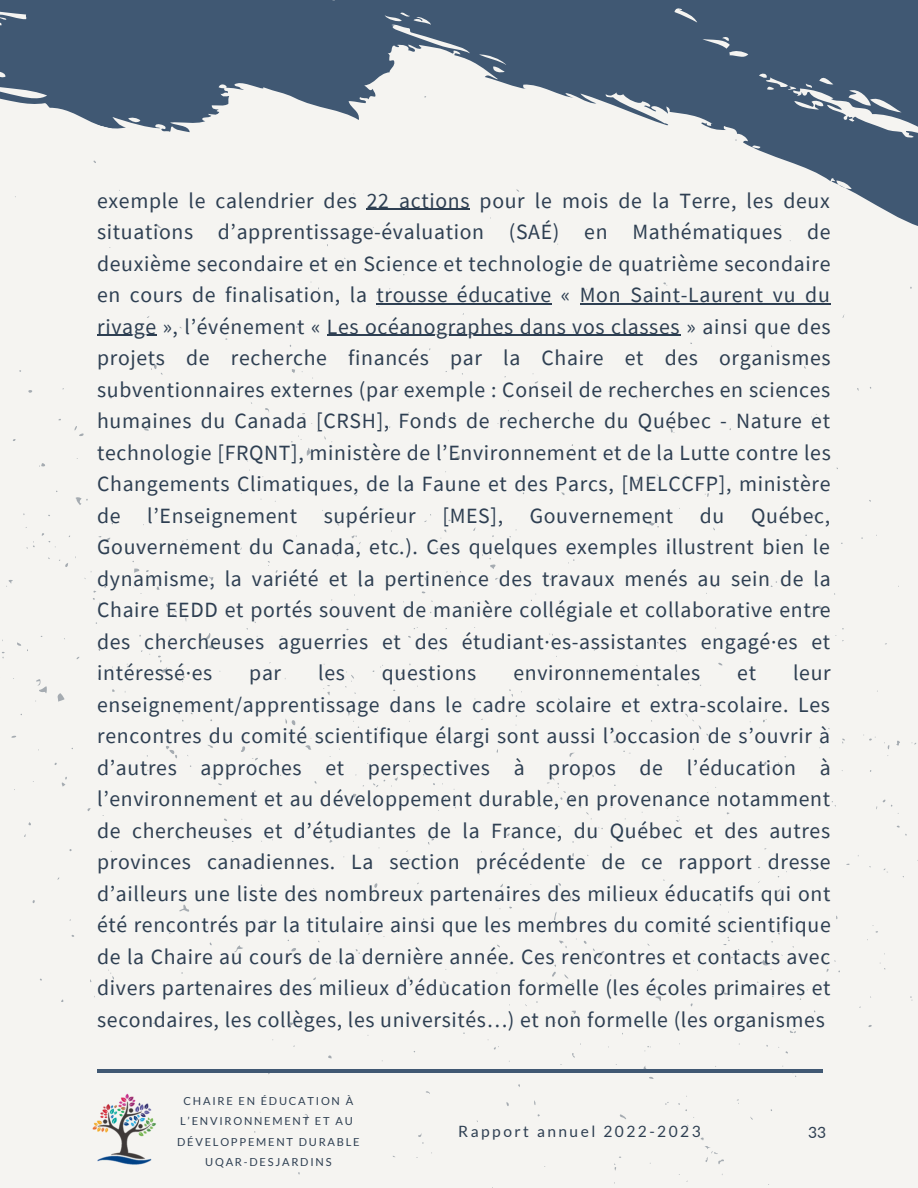
<style>
.page{position:relative;width:918px;height:1188px;background:#fff}
.page>*{position:absolute;margin:0;border:0;box-sizing:border-box;transform-origin:0 0}
.t1{font:21.75px/31.5px "Source Sans Pro";letter-spacing:.03em;color:#2e3f52;text-align:justify}
.t2{font:15.6px "Lato";letter-spacing:.16em;color:#2e3f52}
.t3{font:11.1px/20.2px "Lato";letter-spacing:.16em;color:#2e3f52;text-align:center}
</style>
<div class="page">
<div style="left:0;top:363px;width:918px;height:825px;background:#f5f4f1"></div>
<svg style="left:0;top:0;width:918px;height:363px;fill:#f5f4f1"></svg>
<hr style="left:97px;top:1069px;width:726px;height:3px;background:#405873">
<img style="left:88px;top:1090px;width:77px;height:83px">
<p class="t1" style="left:97px;top:184px;width:735px">exemple le calendrier des 22 actions pour le mois de la Terre, les deux situations d’apprentissage-évaluation (SAÉ) en Mathématiques de deuxième secondaire et en Science et technologie de quatrième secondaire en cours de finalisation, la trousse éducative « Mon Saint-Laurent vu du rivage », l’événement « Les océanographes dans vos classes » ainsi que des projets de recherche financés par la Chaire et des organismes subventionnaires externes (par exemple : Conseil de recherches en sciences humaines du Canada [CRSH], Fonds de recherche du Québec - Nature et technologie [FRQNT], ministère de l’Environnement et de la Lutte contre les Changements Climatiques, de la Faune et des Parcs, [MELCCFP], ministère de l’Enseignement supérieur [MES], Gouvernement du Québec, Gouvernement du Canada, etc.). Ces quelques exemples illustrent bien le dynamisme, la variété et la pertinence des travaux menés au sein de la Chaire EEDD et portés souvent de manière collégiale et collaborative entre des chercheuses aguerries et des étudiant·es-assistantes engagé·es et intéressé·es</p>
<p class="t1" style="left:97px;top:657px;width:735px;text-indent:696px">leur enseignement/apprentissage dans le cadre scolaire et extra-scolaire. Les rencontres du comité scientifique élargi sont aussi l’occasion de s’ouvrir à d’autres approches et perspectives à propos de l’éducation à l’environnement et au développement durable, en provenance notamment de chercheuses et d’étudiantes de la France, du Québec et des autres provinces canadiennes. La section précédente de ce rapport dresse d’ailleurs une liste des nombreux partenaires des milieux éducatifs qui ont été rencontrés par la titulaire ainsi que les membres du comité scientifique de la Chaire au cours de la dernière année. Ces rencontres et contacts avec divers partenaires des milieux d’éducation formelle (les écoles primaires et secondaires, les collèges, les universités…) et non formelle (les organismes</p>
<p class="t1" style="left:249px;top:657px;width:33px">par</p>
<p class="t1" style="left:318px;top:657px;width:28px">les</p>
<p class="t1" style="left:382px;top:657px;width:96px">questions</p>
<p class="t1" style="left:513px;top:657px;width:188px">environnementales</p>
<p class="t1" style="left:737px;top:657px;width:20px">et</p>
<p class="t3" style="left:180px;top:1091px;width:175px">CHAIRE EN ÉDUCATION À<br>L’ENVIRONNEMENT ET AU</p>
<p class="t3" style="left:177px;top:1131px;width:184px">DÉVELOPPEMENT DURABLE<br>UQAR-DESJARDINS</p>
<p class="t2" style="left:458px;top:1121px;width:244px">Rapport annuel 2022-2023</p>
<p class="t2" style="left:808px;top:1123px;width:20px">33</p>
</div>
